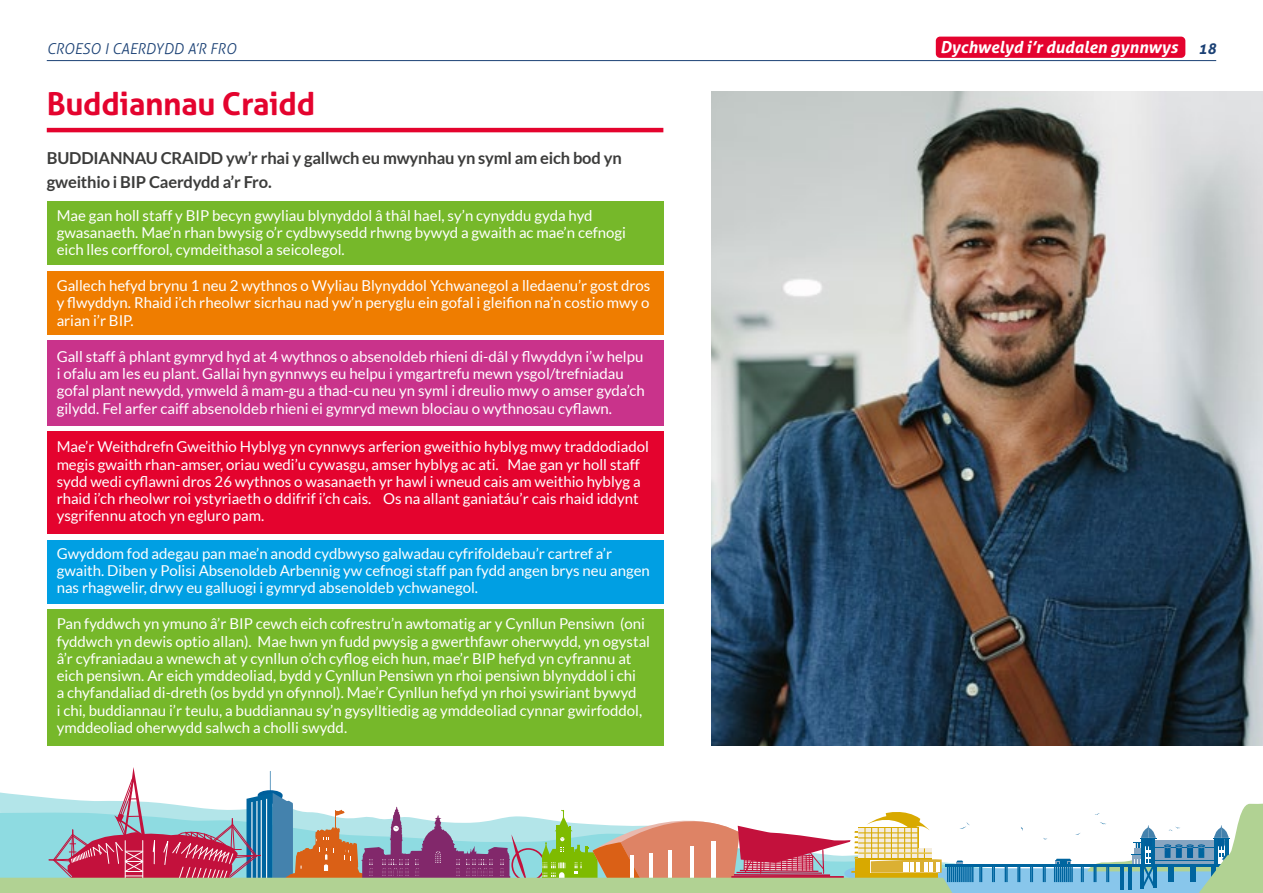
<style>
.page{position:relative;width:1263px;height:893px;background:#fff}
.page>*{position:absolute;margin:0;border:0;box-sizing:border-box;transform-origin:0 0}
.t1{font:700 31.5px "Aller";letter-spacing:-.01em;color:#e4032e}
.t2{font:700 16.5px/24px "Lato";letter-spacing:-.01em;color:#3c3c3b}
.t3{font:italic 700 16.5px "Aller";color:#fff}
.t4{font:15px/17.2px "Lato";color:#fff}
.t5{font:italic 300 15px "Aller";color:#1b4175}
.s1{font-size:15px;color:#1b4175}
</style>
<div class="page">
<svg style="left:0;top:767px;width:1263px;height:126px"></svg>
<hr style="left:47px;top:60px;width:1169px;height:1px;background:#1b4175">
<hr style="left:47px;top:128px;width:616px;height:4px;background:#e4032e">
<div style="left:47px;top:201px;width:616px;height:64px;background:#76b82a"></div>
<div style="left:47px;top:341px;width:616px;height:85px;background:#c9338b"></div>
<div style="left:47px;top:540px;width:616px;height:63px;background:#009fe3"></div>
<div style="left:47px;top:271px;width:616px;height:64px;background:#ef7d00"></div>
<div style="left:47px;top:432px;width:616px;height:102px;background:#e4032e"></div>
<div style="left:47px;top:609px;width:616px;height:136px;background:#76b82a"></div>
<div style="left:936px;top:37px;width:249px;height:21px;background:#e4032e;border-radius:4px"></div>
<img style="left:711px;top:91px;width:552px;height:654px">
<p class="t5" style="left:47px;top:39px;width:191px">CROESO I CAERDYDD A’R FRO</p>
<p class="t3" style="left:940px;top:37px;width:277px">Dychwelyd i’r dudalen gynnwys <span class="s1">18</span></p>
<h1 class="t1" style="left:47px;top:84px;width:270px">Buddiannau Craidd</h1>
<p class="t2" style="left:47px;top:146px;width:576px">BUDDIANNAU CRAIDD yw’r rhai y gallwch eu mwynhau yn syml am eich bod yn gweithio i BIP Caerdydd a’r Fro.</p>
<p class="t4" style="left:57px;top:207px;width:571px">Mae gan holl staff y BIP becyn gwyliau blynyddol â thâl hael, sy’n cynyddu gyda hyd gwasanaeth. Mae’n rhan bwysig o’r cydbwysedd rhwng bywyd a gwaith ac mae’n cefnogi eich lles corfforol, cymdeithasol a seicolegol.</p>
<p class="t4" style="left:57px;top:277px;width:595px;text-align:justify">Gallech hefyd brynu 1 neu 2 wythnos o Wyliau Blynyddol Ychwanegol a lledaenu’r gost dros y flwyddyn. Rhaid i’ch rheolwr sicrhau nad yw’n peryglu ein gofal i gleifion na’n costio mwy o arian i’r BIP.</p>
<p class="t4" style="left:57px;top:348px;width:590px">Gall staff â phlant gymryd hyd at 4 wythnos o absenoldeb rhieni di-dâl y flwyddyn i’w helpu i ofalu am les eu plant. Gallai hyn gynnwys eu helpu i ymgartrefu mewn ysgol/trefniadau gofal plant newydd, ymweld â mam-gu a thad-cu neu yn syml i dreulio mwy o amser gyda’ch gilydd. Fel arfer caiff absenoldeb rhieni ei gymryd mewn blociau o wythnosau cyflawn.</p>
<p class="t4" style="left:57px;top:438px;width:594px">Mae’r Weithdrefn Gweithio Hyblyg yn cynnwys arferion gweithio hyblyg mwy traddodiadol megis gwaith rhan-amser, oriau wedi’u cywasgu, amser hyblyg ac ati. Mae gan yr holl staff sydd wedi cyflawni dros 26 wythnos o wasanaeth yr hawl i wneud cais am weithio hyblyg a rhaid i’ch rheolwr roi ystyriaeth o ddifrif i’ch cais. Os na allant ganiatáu’r cais rhaid iddynt ysgrifennu atoch yn egluro pam.</p>
<p class="t4" style="left:57px;top:545px;width:595px">Gwyddom fod adegau pan mae’n anodd cydbwyso galwadau cyfrifoldebau’r cartref a’r gwaith. Diben y Polisi Absenoldeb Arbennig yw cefnogi staff pan fydd angen brys neu angen nas rhagwelir, drwy eu galluogi i gymryd absenoldeb ychwanegol.</p>
<p class="t4" style="left:57px;top:615px;width:595px">Pan fyddwch yn ymuno â’r BIP cewch eich cofrestru’n awtomatig ar y Cynllun Pensiwn (oni fyddwch yn dewis optio allan). Mae hwn yn fudd pwysig a gwerthfawr oherwydd, yn ogystal â’r cyfraniadau a wnewch at y cynllun o’ch cyflog eich hun, mae’r BIP hefyd yn cyfrannu at eich pensiwn. Ar eich ymddeoliad, bydd y Cynllun Pensiwn yn rhoi pensiwn blynyddol i chi<br>a chyfandaliad di-dreth (os bydd yn ofynnol). Mae’r Cynllun hefyd yn rhoi yswiriant bywyd<br>i chi, buddiannau i’r teulu, a buddiannau sy’n gysylltiedig ag ymddeoliad cynnar gwirfoddol, ymddeoliad oherwydd salwch a cholli swydd.</p>
</div>
